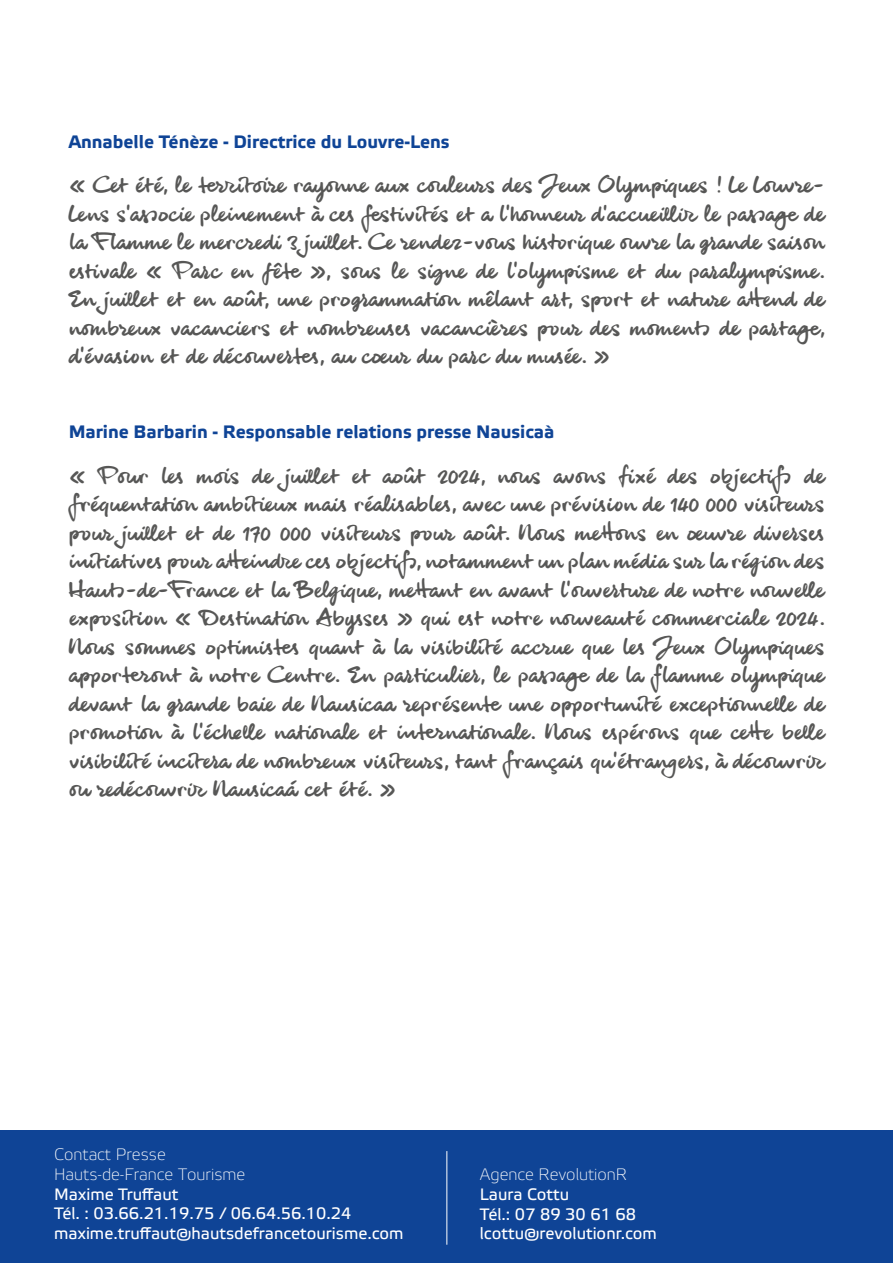
<style>
.page{position:relative;width:893px;height:1263px;background:#fff}
.page>*{position:absolute;margin:0;border:0;box-sizing:border-box;transform-origin:0 0}
.t1{font:21px/28.5px "black Hand";color:#575756;text-align:justify}
.t2{font:700 18px "Etelka Text Pro";color:#0f4496}
.t3{font:16.5px/19.8px "Etelka Text Pro";color:#fff}
.t4{font:16.5px/19.8px "Etelka Thin Pro";color:#fff}
</style>
<div class="page">
<div style="left:0;top:1130px;width:893px;height:133px;background:#0f4496"></div>
<hr style="left:446px;top:1151px;width:1px;height:94px;background:#fff">
<p class="t2" style="left:69px;top:131px;width:382px">Annabelle Ténèze - Directrice du Louvre-Lens</p>
<p class="t1" style="left:69px;top:171px;width:759px">« Cet été, le territoire rayonne aux couleurs des Jeux Olympiques ! Le Louvre-Lens s’associe pleinement à ces festivités et a l’honneur d'accueillir le passage de la Flamme le mercredi 3 juillet. Ce rendez-vous historique ouvre la grande saison estivale « Parc en fête », sous le signe de l’olympisme et du paralympisme.<br>En juillet et en août, une programmation mêlant art, sport et nature attend de nombreux vacanciers et nombreuses vacancières pour des moments de partage, d’évasion et de découvertes, au cœur du parc du musée. »</p>
<p class="t2" style="left:69px;top:422px;width:487px">Marine Barbarin - Responsable relations presse Nausicaà</p>
<p class="t1" style="left:69px;top:461px;width:759px">« Pour les mois de juillet et août 2024, nous avons fixé des objectifs de fréquentation ambitieux mais réalisables, avec une prévision de 140 000 visiteurs pour juillet et de 170 000 visiteurs pour août. Nous mettons en œuvre diverses initiatives pour atteindre ces objectifs, notamment un plan média sur la région des Hauts-de-France et la Belgique, mettant en avant l’ouverture de notre nouvelle exposition « Destination Abysses » qui est notre nouveauté commerciale 2024.<br>Nous sommes optimistes quant à la visibilité accrue que les Jeux Olympiques apporteront à notre Centre. En particulier, le passage de la flamme olympique devant la grande baie de Nausicaa représente une opportunité exceptionnelle de promotion à l’échelle nationale et internationale. Nous espérons que cette belle visibilité incitera de nombreux visiteurs, tant français qu’étrangers, à découvrir ou redécouvrir Nausicaá cet été. »</p>
<p class="t4" style="left:54px;top:1145px;width:193px">Contact Presse<br>Hauts-de-France Tourisme</p>
<p class="t3" style="left:54px;top:1185px;width:351px">Maxime Truffaut<br>Tél. : 03.66.21.19.75 / 06.64.56.10.24 maxime.truffaut@hautsdefrancetourisme.com</p>
<p class="t4" style="left:480px;top:1165px;width:149px">Agence RevolutionR</p>
<p class="t3" style="left:480px;top:1185px;width:178px">Laura Cottu<br>Tél.: 07 89 30 61 68 lcottu@revolutionr.com</p>
</div>
